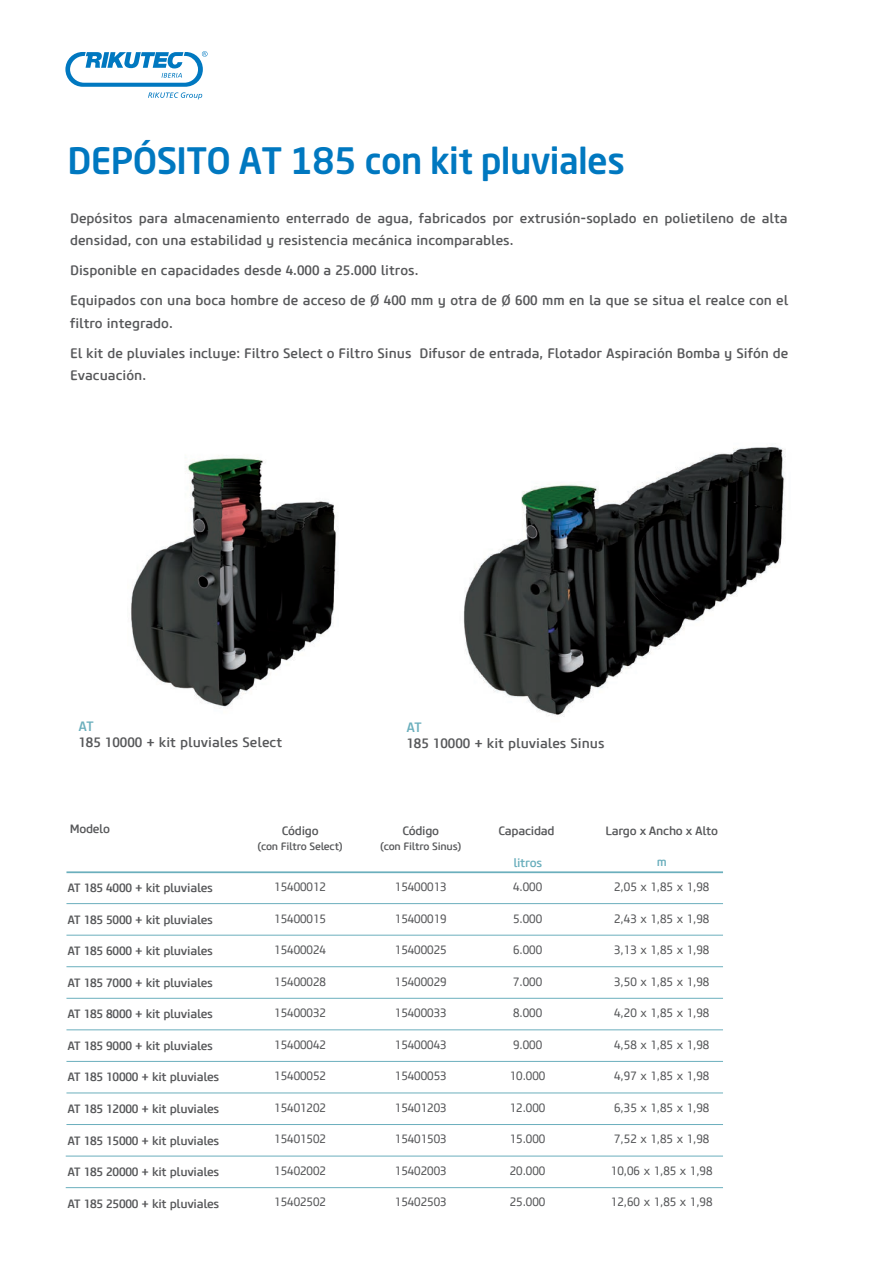
<style>
.page{position:relative;width:893px;height:1263px;background:#fff}
.page>*{position:absolute;margin:0;border:0;box-sizing:border-box;transform-origin:0 0}
.t1{font:500 36px "Neo Sans Std";letter-spacing:-.015em;color:#0078c0}
.t2{font:500 13.5px/22.5px "Core Sans MW01 55";color:#57585a}
.t3{font:500 13.5px "Core Sans MW01 55";color:#6bafbd}
.t4{font:12px "Core Sans MW01 45";color:#57585a}
.t5{font:500 12px "Core Sans MW01 55";letter-spacing:-.025em;color:#57585a}
.t6{font:500 12px "Core Sans MW01 55";letter-spacing:-.025em;color:#6bafbd}
.t7{font:500 10.5px "Core Sans MW01 55";letter-spacing:-.025em;color:#57585a}
</style>
<div class="page">
<img style="left:463px;top:447px;width:323px;height:270px">
<hr style="left:66px;top:1156px;width:657px;height:1px;background:#6bafbd">
<hr style="left:66px;top:1187px;width:657px;height:1px;background:#6bafbd">
<hr style="left:66px;top:871px;width:657px;height:2px;background:#6bafbd">
<hr style="left:66px;top:903px;width:657px;height:1px;background:#6bafbd">
<hr style="left:66px;top:935px;width:657px;height:1px;background:#6bafbd">
<hr style="left:66px;top:966px;width:657px;height:1px;background:#6bafbd">
<hr style="left:66px;top:998px;width:657px;height:1px;background:#6bafbd">
<hr style="left:66px;top:1029px;width:657px;height:1px;background:#6bafbd">
<hr style="left:66px;top:1061px;width:657px;height:1px;background:#6bafbd">
<hr style="left:66px;top:1093px;width:657px;height:1px;background:#6bafbd">
<hr style="left:66px;top:1124px;width:657px;height:1px;background:#6bafbd">
<img style="left:131px;top:455px;width:207px;height:252px">
<svg style="left:65px;top:51px;width:143px;height:48px"></svg>
<h1 class="t1" style="left:67px;top:138px;width:559px">DEPÓSITO AT 185 con kit pluviales</h1>
<p class="t2" style="left:70px;top:207px;width:719px">Depósitos para almacenamiento enterrado de agua, fabricados por extrusión-soplado en polietileno de alta densidad, con una estabilidad y resistencia mecánica incomparables.</p>
<p class="t2" style="left:70px;top:259px;width:350px">Disponible en capacidades desde 4.000 a 25.000 litros.</p>
<p class="t2" style="left:70px;top:289px;width:720px">Equipados con una boca hombre de acceso de Ø 400 mm y otra de Ø 600 mm en la que se situa el realce con el filtro integrado.</p>
<p class="t2" style="left:70px;top:342px;width:720px">El kit de pluviales incluye: Filtro Select o Filtro Sinus Difusor de entrada, Flotador Aspiración Bomba y Sifón de<br>Evacuación.</p>
<p class="t3" style="left:78px;top:718px;width:17px">AT</p>
<p class="t2" style="left:78px;top:731px;width:205px">185 10000 + kit pluviales Select</p>
<p class="t3" style="left:406px;top:719px;width:17px">AT</p>
<p class="t2" style="left:406px;top:732px;width:200px">185 10000 + kit pluviales Sinus</p>
<p class="t5" style="left:70px;top:821px;width:42px">Modelo</p>
<p class="t5" style="left:282px;top:824px;width:38px">Código</p>
<p class="t7" style="left:257px;top:840px;width:88px">(con Filtro Select)</p>
<p class="t5" style="left:402px;top:824px;width:38px">Código</p>
<p class="t7" style="left:380px;top:840px;width:83px">(con Filtro Sinus)</p>
<p class="t5" style="left:498px;top:824px;width:58px">Capacidad</p>
<p class="t5" style="left:606px;top:824px;width:114px">Largo x Ancho x Alto</p>
<p class="t5" style="left:67px;top:881px;width:147px">AT 185 4000 + kit pluviales</p>
<p class="t5" style="left:67px;top:912px;width:147px">AT 185 5000 + kit pluviales</p>
<p class="t5" style="left:67px;top:944px;width:147px">AT 185 6000 + kit pluviales</p>
<p class="t5" style="left:67px;top:975px;width:147px">AT 185 7000 + kit pluviales</p>
<p class="t5" style="left:67px;top:1007px;width:147px">AT 185 8000 + kit pluviales</p>
<p class="t5" style="left:67px;top:1038px;width:147px">AT 185 9000 + kit pluviales</p>
<p class="t5" style="left:67px;top:1070px;width:154px">AT 185 10000 + kit pluviales</p>
<p class="t5" style="left:67px;top:1101px;width:154px">AT 185 12000 + kit pluviales</p>
<p class="t5" style="left:67px;top:1133px;width:154px">AT 185 15000 + kit pluviales</p>
<p class="t5" style="left:67px;top:1164px;width:154px">AT 185 20000 + kit pluviales</p>
<p class="t5" style="left:67px;top:1196px;width:154px">AT 185 25000 + kit pluviales</p>
<p class="t4" style="left:274px;top:880px;width:53px">15400012</p>
<p class="t4" style="left:274px;top:911px;width:53px">15400015</p>
<p class="t4" style="left:274px;top:943px;width:53px">15400024</p>
<p class="t4" style="left:274px;top:974px;width:53px">15400028</p>
<p class="t4" style="left:274px;top:1006px;width:53px">15400032</p>
<p class="t4" style="left:274px;top:1037px;width:53px">15400042</p>
<p class="t4" style="left:274px;top:1069px;width:53px">15400052</p>
<p class="t4" style="left:274px;top:1100px;width:53px">15401202</p>
<p class="t4" style="left:274px;top:1132px;width:53px">15401502</p>
<p class="t4" style="left:274px;top:1163px;width:53px">15402002</p>
<p class="t4" style="left:274px;top:1195px;width:53px">15402502</p>
<p class="t4" style="left:395px;top:880px;width:53px">15400013</p>
<p class="t4" style="left:395px;top:911px;width:53px">15400019</p>
<p class="t4" style="left:395px;top:943px;width:53px">15400025</p>
<p class="t4" style="left:395px;top:974px;width:53px">15400029</p>
<p class="t4" style="left:395px;top:1006px;width:53px">15400033</p>
<p class="t4" style="left:395px;top:1037px;width:53px">15400043</p>
<p class="t4" style="left:395px;top:1069px;width:53px">15400053</p>
<p class="t4" style="left:395px;top:1100px;width:53px">15401203</p>
<p class="t4" style="left:395px;top:1132px;width:53px">15401503</p>
<p class="t4" style="left:395px;top:1163px;width:53px">15402003</p>
<p class="t4" style="left:395px;top:1195px;width:53px">15402503</p>
<p class="t6" style="left:513px;top:856px;width:30px">litros</p>
<p class="t4" style="left:513px;top:880px;width:31px">4.000</p>
<p class="t4" style="left:513px;top:911px;width:31px">5.000</p>
<p class="t4" style="left:513px;top:943px;width:31px">6.000</p>
<p class="t4" style="left:513px;top:974px;width:31px">7.000</p>
<p class="t4" style="left:513px;top:1006px;width:31px">8.000</p>
<p class="t4" style="left:513px;top:1037px;width:31px">9.000</p>
<p class="t4" style="left:510px;top:1069px;width:37px">10.000</p>
<p class="t4" style="left:510px;top:1100px;width:37px">12.000</p>
<p class="t4" style="left:510px;top:1132px;width:37px">15.000</p>
<p class="t4" style="left:510px;top:1163px;width:37px">20.000</p>
<p class="t4" style="left:510px;top:1195px;width:37px">25.000</p>
<p class="t6" style="left:657px;top:855px;width:12px">m</p>
<p class="t4" style="left:614px;top:880px;width:97px">2,05 x 1,85 x 1,98</p>
<p class="t4" style="left:614px;top:911px;width:97px">2,43 x 1,85 x 1,98</p>
<p class="t4" style="left:614px;top:943px;width:97px">3,13 x 1,85 x 1,98</p>
<p class="t4" style="left:614px;top:974px;width:97px">3,50 x 1,85 x 1,98</p>
<p class="t4" style="left:614px;top:1006px;width:97px">4,20 x 1,85 x 1,98</p>
<p class="t4" style="left:614px;top:1037px;width:97px">4,58 x 1,85 x 1,98</p>
<p class="t4" style="left:614px;top:1069px;width:97px">4,97 x 1,85 x 1,98</p>
<p class="t4" style="left:614px;top:1100px;width:97px">6,35 x 1,85 x 1,98</p>
<p class="t4" style="left:614px;top:1132px;width:97px">7,52 x 1,85 x 1,98</p>
<p class="t4" style="left:611px;top:1163px;width:103px">10,06 x 1,85 x 1,98</p>
<p class="t4" style="left:611px;top:1195px;width:103px">12,60 x 1,85 x 1,98</p>
</div>
